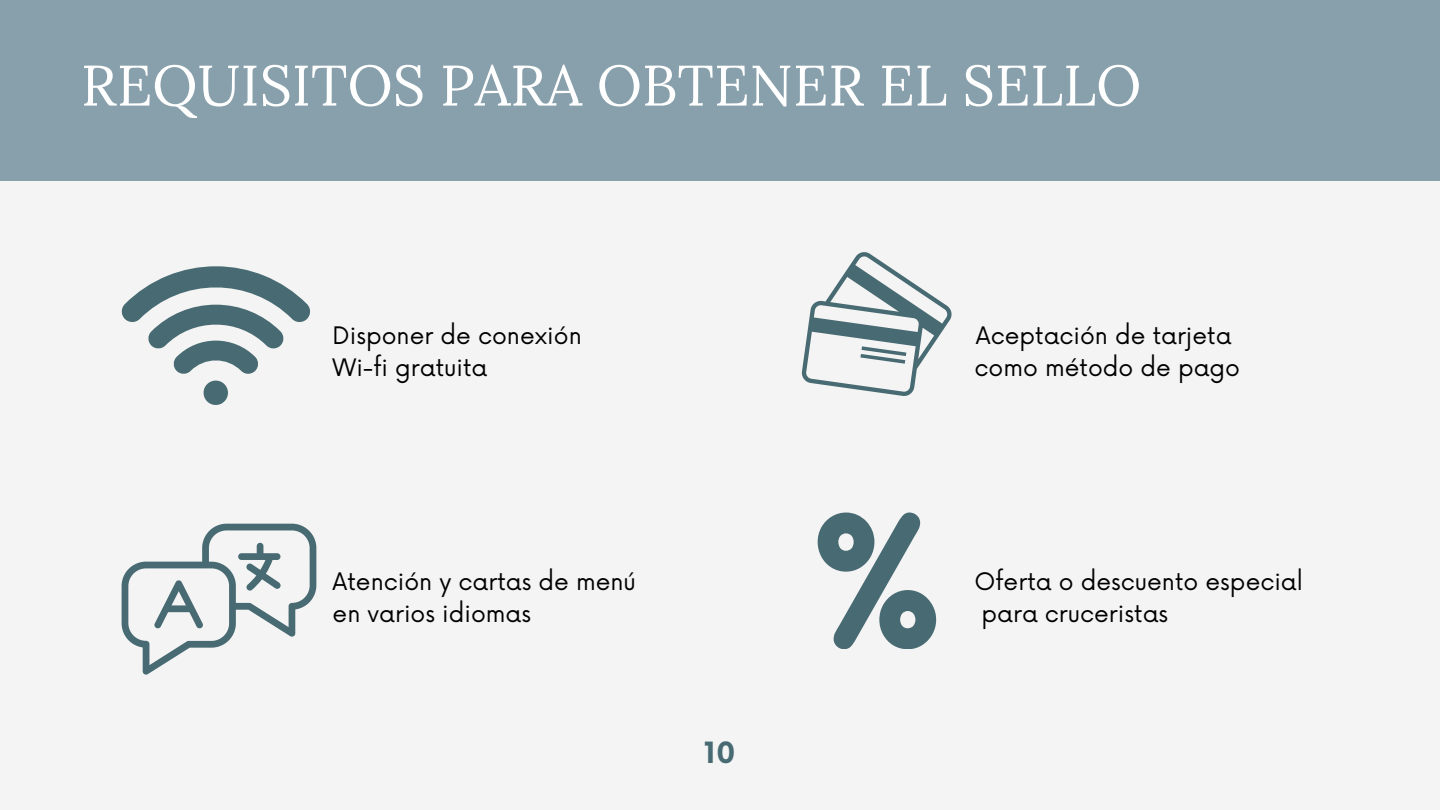
<style>
.page{position:relative;width:1440px;height:810px;background:#f4f4f4}
.page>*{position:absolute;margin:0;border:0;box-sizing:border-box;transform-origin:0 0}
.t1{font:57px "Lora";color:#fff}
.t2{font:700 28.5px "Now";color:#486a72}
.t3{font:23.5px "Now";color:#000}
</style>
<div class="page">
<div style="left:0;top:0;width:1440px;height:180px;background:#88a0ab"></div>
<svg style="left:122px;top:524px;width:194px;height:151px"></svg>
<svg style="left:801px;top:252px;width:151px;height:144px"></svg>
<svg style="left:818px;top:513px;width:118px;height:136px"></svg>
<svg style="left:121px;top:266px;width:189px;height:108px"></svg>
<svg style="left:204px;top:381px;width:24px;height:24px"></svg>
<h1 class="t1" style="left:81px;top:48px;width:1062px">REQUISITOS PARA OBTENER EL SELLO</h1>
<p class="t3" style="left:333px;top:322px;width:251px">Disponer de conexión</p>
<p class="t3" style="left:333px;top:354px;width:156px">Wi-fi gratuita</p>
<p class="t3" style="left:333px;top:568px;width:305px">Atención y cartas de menú</p>
<p class="t3" style="left:333px;top:600px;width:200px">en varios idiomas</p>
<p class="t2" style="left:704px;top:737px;width:33px">10</p>
<p class="t3" style="left:976px;top:322px;width:257px">Aceptación de tarjeta</p>
<p class="t3" style="left:975px;top:354px;width:267px">como método de pago</p>
<p class="t3" style="left:975px;top:568px;width:330px">Oferta o descuento especial</p>
<p class="t3" style="left:982px;top:600px;width:188px">para cruceristas</p>
</div>
